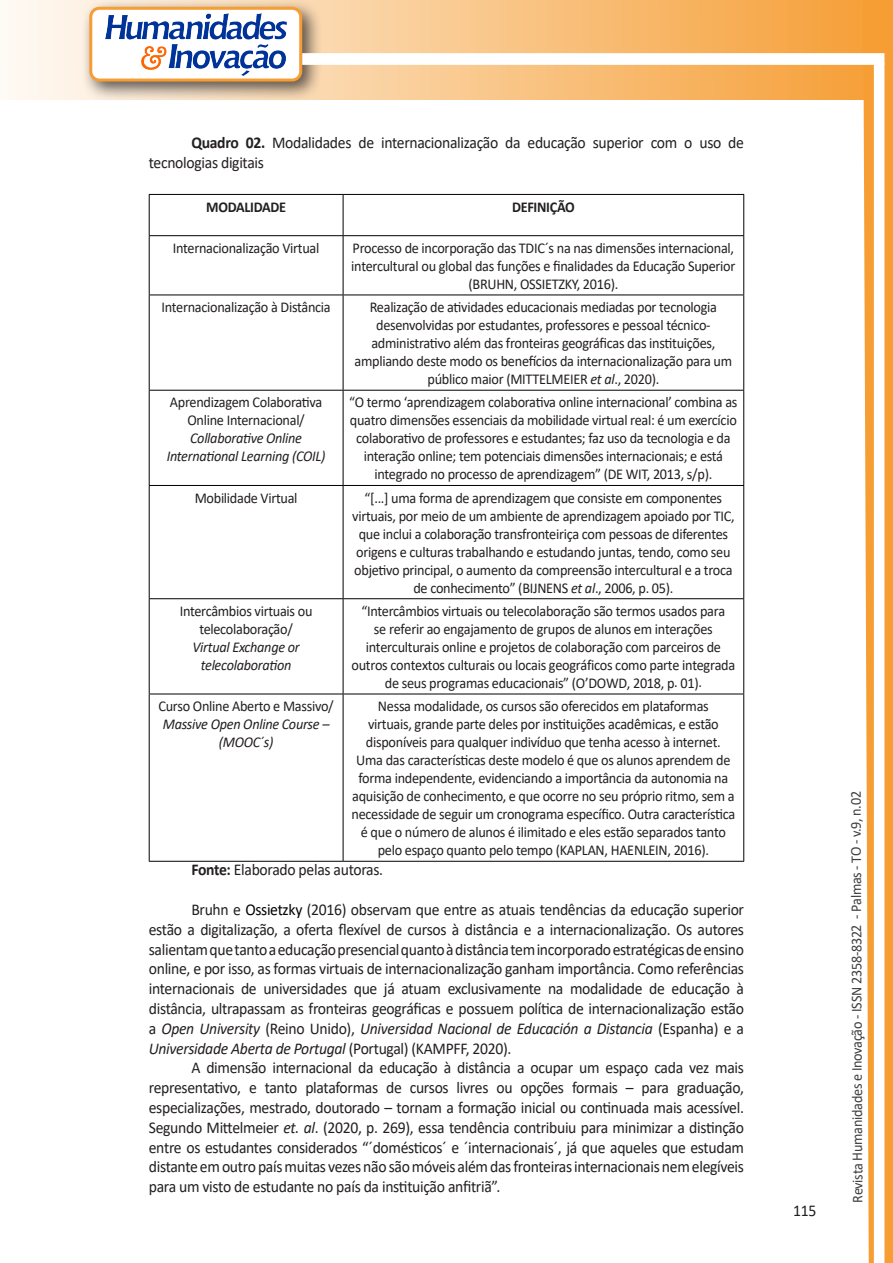
<style>
.page{position:relative;width:893px;height:1263px;background:#fff}
.page>*{position:absolute;margin:0;border:0;box-sizing:border-box;transform-origin:0 0}
.texto{font:16.5px/19.8px "Calibri";letter-spacing:-.02em;color:#231f20;text-align:justify;scale:.95 1}
.texto-2{font:15px/18px "Calibri";letter-spacing:-.02em;color:#231f20;text-align:center;scale:.95 1}
.texto-3{font:italic 15px/18px "Calibri";letter-spacing:-.02em;color:#231f20;text-align:center;scale:.95 1}
.t1{font:15px "Calibri";letter-spacing:-.025em;color:#3e3e3f;scale:.95 1}
.texto-4{font:700 15px "Calibri";letter-spacing:-.02em;color:#231f20;scale:.95 1}
.s1{font-weight:700}
.s2{font-style:italic}
.s3{font-style:normal}
.s4{color:#000}
</style>
<div class="page">
<svg style="left:5px;top:0;width:858px;height:100px;background:#f9c484"></svg>
<div style="left:81px;top:0;width:241px;height:102px;background:#231f20;opacity:.75"></div>
<div style="left:91px;top:8px;width:210px;height:72px;background:#fff;border-radius:9px"></div>
<div style="left:89px;top:7px;width:213px;height:75px;border:3px solid #f69e34;border-radius:9px"></div>
<div style="left:302px;top:53px;width:582px;height:12px;background:#fff;border:2px solid #fff"></div>
<svg style="left:863px;top:0;width:30px;height:1263px"></svg>
<img style="left:105px;top:13px;width:181px;height:62px">
<hr style="left:149px;top:194px;width:194px;height:1px;background:#000">
<hr style="left:149px;top:195px;width:1px;height:40px;background:#000">
<hr style="left:343px;top:194px;width:401px;height:1px;background:#000">
<hr style="left:343px;top:195px;width:1px;height:40px;background:#000">
<hr style="left:743px;top:195px;width:1px;height:40px;background:#000">
<hr style="left:149px;top:235px;width:194px;height:1px;background:#000">
<hr style="left:149px;top:236px;width:1px;height:59px;background:#000">
<hr style="left:343px;top:235px;width:401px;height:1px;background:#000">
<hr style="left:343px;top:236px;width:1px;height:59px;background:#000">
<hr style="left:743px;top:236px;width:1px;height:59px;background:#000">
<hr style="left:149px;top:295px;width:194px;height:1px;background:#000">
<hr style="left:149px;top:295px;width:1px;height:95px;background:#000">
<hr style="left:343px;top:295px;width:401px;height:1px;background:#000">
<hr style="left:343px;top:295px;width:1px;height:95px;background:#000">
<hr style="left:743px;top:295px;width:1px;height:95px;background:#000">
<hr style="left:149px;top:390px;width:194px;height:1px;background:#000">
<hr style="left:149px;top:391px;width:1px;height:94px;background:#000">
<hr style="left:343px;top:390px;width:401px;height:1px;background:#000">
<hr style="left:343px;top:391px;width:1px;height:94px;background:#000">
<hr style="left:743px;top:391px;width:1px;height:94px;background:#000">
<hr style="left:149px;top:485px;width:194px;height:1px;background:#000">
<hr style="left:149px;top:486px;width:1px;height:112px;background:#000">
<hr style="left:343px;top:485px;width:401px;height:1px;background:#000">
<hr style="left:343px;top:486px;width:1px;height:112px;background:#000">
<hr style="left:743px;top:486px;width:1px;height:112px;background:#000">
<hr style="left:149px;top:598px;width:194px;height:1px;background:#000">
<hr style="left:149px;top:599px;width:1px;height:95px;background:#000">
<hr style="left:343px;top:598px;width:401px;height:1px;background:#000">
<hr style="left:343px;top:599px;width:1px;height:95px;background:#000">
<hr style="left:743px;top:599px;width:1px;height:95px;background:#000">
<hr style="left:149px;top:694px;width:194px;height:1px;background:#000">
<hr style="left:149px;top:694px;width:1px;height:167px;background:#000">
<hr style="left:343px;top:694px;width:401px;height:1px;background:#000">
<hr style="left:343px;top:694px;width:1px;height:167px;background:#000">
<hr style="left:743px;top:694px;width:1px;height:167px;background:#000">
<hr style="left:149px;top:861px;width:194px;height:1px;background:#000">
<hr style="left:343px;top:861px;width:401px;height:1px;background:#000">
<p class="texto" style="left:149px;top:133px;width:628px;text-indent:43px"><span class="s1">Quadro 02.</span> Modalidades de internacionalização da educação superior com o uso de tecnologias digitais</p>
<p class="texto-4" style="left:206px;top:196px;width:86px">MODALIDADE</p>
<p class="texto-4" style="left:512px;top:196px;width:68px">DEFINIÇÃO</p>
<p class="texto-2" style="left:173px;top:239px;width:156px">Internacionalização Virtual</p>
<p class="texto-2" style="left:351px;top:239px;width:406px">Processo de incorporação das TDIC´s na nas dimensões internacional, intercultural ou global das funções e finalidades da Educação Superior (BRUHN, OSSIETZKY, 2016).</p>
<p class="texto-2" style="left:161px;top:298px;width:180px">Internacionalização à Distância</p>
<p class="texto-2" style="left:355px;top:298px;width:399px">Realização de atividades educacionais mediadas por tecnologia desenvolvidas por estudantes, professores e pessoal técnico&shy;administrativo além das fronteiras geográficas das instituições, ampliando deste modo os benefícios da internacionalização para um público maior (MITTELMEIER <span class="s2">et al</span>., 2020).</p>
<p class="texto-3" style="left:167px;top:393px;width:169px"><span class="s3">Aprendizagem Colaborativa<br>Online Internacional/<br></span>Collaborative Online<br>International Learning (COIL)</p>
<p class="texto-2" style="left:349px;top:393px;width:410px">“O termo ‘aprendizagem colaborativa online internacional’ combina as quatro dimensões essenciais da mobilidade virtual real: é um exercício colaborativo de professores e estudantes; faz uso da tecnologia e da interação online; tem potenciais dimensões internacionais; e está integrado no processo de aprendizagem” (DE WIT, 2013, s/p).</p>
<p class="texto-2" style="left:195px;top:488px;width:110px">Mobilidade Virtual</p>
<p class="texto-2" style="left:352px;top:488px;width:404px">“[...] uma forma de aprendizagem que consiste em componentes virtuais, por meio de um ambiente de aprendizagem apoiado por TIC, que inclui a colaboração transfronteiriça com pessoas de diferentes origens e culturas trabalhando e estudando juntas, tendo, como seu objetivo principal, o aumento da compreensão intercultural e a troca de conhecimento” (BIJNENS <span class="s2">et al</span>., 2006, p. 05).</p>
<p class="texto-2" style="left:180px;top:602px;width:141px">Intercâmbios virtuais ou telecolaboração/</p>
<p class="texto-3" style="left:192px;top:637px;width:114px">Virtual Exchange or</p>
<p class="texto-3" style="left:201px;top:655px;width:97px">telecolaboration</p>
<p class="texto-2" style="left:351px;top:602px;width:405px">“Intercâmbios virtuais ou telecolaboração são termos usados para<br>se referir ao engajamento de grupos de alunos em interações interculturais online e projetos de colaboração com parceiros de outros contextos culturais ou locais geográficos como parte integrada de seus programas educacionais” (O’DOWD, 2018, p. 01).</p>
<p class="texto-3" style="left:158px;top:697px;width:186px"><span class="s3">Curso Online Aberto e Massivo/<br></span>Massive Open Online Course – (MOOC´s)</p>
<p class="texto-2" style="left:351px;top:697px;width:406px">Nessa modalidade, os cursos são oferecidos em plataformas<br>virtuais, grande parte deles por instituições acadêmicas, e estão disponíveis para qualquer indivíduo que tenha acesso à internet.<br>Uma das características deste modelo é que os alunos aprendem de forma independente, evidenciando a importância da autonomia na aquisição de conhecimento, e que ocorre no seu próprio ritmo, sem a necessidade de seguir um cronograma específico. Outra característica é que o número de alunos é ilimitado e eles estão separados tanto pelo espaço quanto pelo tempo (KAPLAN, HAENLEIN, 2016).</p>
<p class="texto" style="left:191px;top:860px;width:203px"><span class="s1">Fonte:</span> Elaborado pelas autoras.</p>
<p class="texto" style="left:149px;top:899px;width:628px;text-indent:43px">Bruhn e <span class="s4">Ossietzky</span> (2016) observam que entre as atuais tendências da educação superior estão a digitalização, a oferta flexível de cursos à distância e a internacionalização. Os autores salientam que tanto a educação presencial quanto à distância tem incorporado estratégicas de ensino online, e por isso, as formas virtuais de internacionalização ganham importância. Como referências internacionais de universidades que já atuam exclusivamente na modalidade de educação à distância, ultrapassam as fronteiras geográficas e possuem política de internacionalização estão a <span class="s2">Open University</span> (Reino Unido), <span class="s2">Universidad Nacional de Educación a Distancia</span> (Espanha) e a <span class="s2">Universidade Aberta de Portugal</span> (Portugal) (KAMPFF, 2020).</p>
<p class="texto" style="left:149px;top:1058px;width:628px;text-indent:43px">A dimensão internacional da educação à distância a ocupar um espaço cada vez mais representativo, e tanto plataformas de cursos livres ou opções formais – para graduação, especializações, mestrado, doutorado – tornam a formação inicial ou continuada mais acessível.<br>Segundo Mittelmeier <span class="s2">et. al</span>. (2020, p. 269), essa tendência contribuiu para minimizar a distinção entre os estudantes considerados “´domésticos´ e ´internacionais´, já que aqueles que estudam distante em outro país muitas vezes não são móveis além das fronteiras internacionais nem elegíveis para um visto de estudante no país da instituição anfitriã”.</p>
<p class="texto" style="left:793px;top:1200px;width:26px">115</p>
<p class="t1" style="left:846px;top:1203px;width:435px;rotate:-90deg">Revista Humanidades e Inovação - ISSN 2358-8322 - Palmas - TO - v.9, n.02</p>
</div>
